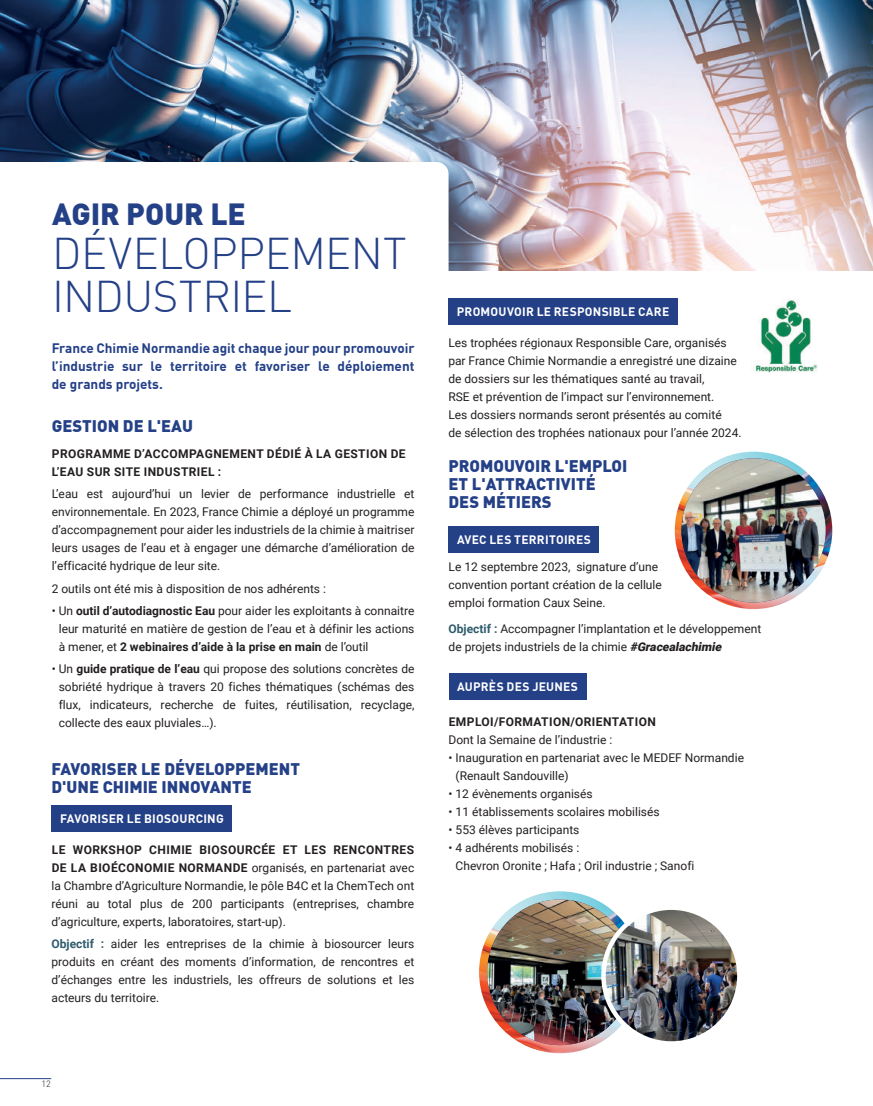
<style>
.page{position:relative;width:873px;height:1106px;background:#fff}
.page>*{position:absolute;margin:0;border:0;box-sizing:border-box;transform-origin:0 0}
.t1{font:300 43.5px/43.5px "DIN Offc";letter-spacing:-.01em;color:#244087}
.t2{font:900 30px "DIN Offc";letter-spacing:-.005em;color:#244087}
.t3{font:900 16.5px/18px "DIN Offc";color:#244087}
.t4{font:700 13.5px/18px "DIN Offc";color:#244087;text-align:justify}
.t5{font:12px/18px "Roboto";color:#231f20;text-align:justify}
.t6{font:700 12px/18px "Roboto";letter-spacing:.035em;color:#231f20}
.t7{font:700 12px "DIN Offc";letter-spacing:.02em;color:#fff}
.t8{font:300 9px "DIN Offc";color:#231f20}
.s1{font-weight:700}
.s2{font-weight:700;color:#2f5c6c}
.s3{font-weight:900;font-style:italic}
</style>
<div class="page">
<hr style="left:0;top:1078px;width:51px;height:1px;background:#244087">
<img style="left:0;top:0;width:872px;height:270px">
<svg style="left:0;top:162px;width:448px;height:108px"></svg>
<img style="left:477px;top:889px;width:165px;height:166px;border-radius:83px">
<img style="left:487px;top:899px;width:145px;height:146px;border-radius:73px">
<div style="left:51px;top:805px;width:181px;height:27px;background:#244087"></div>
<div style="left:448px;top:298px;width:229px;height:26px;background:#244087"></div>
<img style="left:603px;top:907px;width:136px;height:136px;border-radius:68px">
<div style="left:601px;top:905px;width:140px;height:140px;border:4px solid #fff;border-radius:50%"></div>
<div style="left:448px;top:526px;width:151px;height:27px;background:#244087"></div>
<div style="left:448px;top:673px;width:138px;height:26px;background:#244087"></div>
<img style="left:671px;top:448px;width:164px;height:164px;border-radius:82px">
<div style="left:668px;top:445px;width:170px;height:170px;border:6px solid #fff;border-radius:50%"></div>
<img style="left:681px;top:458px;width:144px;height:144px;border-radius:72px">
<img style="left:755px;top:300px;width:63px;height:72px">
<h2 class="t2" style="left:52px;top:194px;width:195px">AGIR POUR LE</h2>
<h1 class="t1" style="left:52px;top:231px;width:356px">DÉVELOPPEMENT<br>INDUSTRIEL</h1>
<p class="t4" style="left:52px;top:338px;width:364px">France Chimie Normandie agit chaque jour pour promouvoir l’industrie sur le territoire et favoriser le déploiement de grands projets.</p>
<h3 class="t3" style="left:52px;top:416px;width:143px">GESTION DE L'EAU</h3>
<p class="t6" style="left:52px;top:444px;width:355px">PROGRAMME D’ACCOMPAGNEMENT DÉDIÉ À LA GESTION DE<br>L’EAU SUR SITE INDUSTRIEL :</p>
<p class="t5" style="left:52px;top:484px;width:364px">L’eau est aujourd’hui un levier de performance industrielle et environnementale. En 2023, France Chimie a déployé un programme d’accompagnement pour aider les industriels de la chimie à maitriser leurs usages de l’eau et à engager une démarche d’amélioration de l’efficacité hydrique de leur site.</p>
<p class="t5" style="left:52px;top:579px;width:276px">2 outils ont été mis à disposition de nos adhérents :</p>
<p class="t5" style="left:59px;top:601px;width:357px;text-indent:-7px">• Un <span class="s1">outil d’autodiagnostic Eau</span> pour aider les exploitants à connaitre leur maturité en matière de gestion de l’eau et à définir les actions à mener, et <span class="s1">2 webinaires d’aide à la prise en main</span> de l’outil</p>
<p class="t5" style="left:59px;top:659px;width:357px;text-indent:-7px">• Un <span class="s1">guide pratique de l’eau</span> qui propose des solutions concrètes de sobriété hydrique à travers 20 fiches thématiques (schémas des flux, indicateurs, recherche de fuites, réutilisation, recyclage, collecte des eaux pluviales…).</p>
<h3 class="t3" style="left:51px;top:759px;width:250px">FAVORISER LE DÉVELOPPEMENT<br>D'UNE CHIMIE INNOVANTE</h3>
<p class="t7" style="left:60px;top:811px;width:165px">FAVORISER LE BIOSOURCING</p>
<p class="t5" style="left:52px;top:840px;width:364px"><span class="s1">LE WORKSHOP CHIMIE BIOSOURCÉE ET LES RENCONTRES DE LA BIOÉCONOMIE NORMANDE</span> organisés, en partenariat avec la Chambre d’Agriculture Normandie, le pôle B4C et la ChemTech ont réuni au total plus de 200 participants (entreprises, chambre d’agriculture, experts, laboratoires, start-up).</p>
<p class="t5" style="left:52px;top:934px;width:364px"><span class="s2">Objectif :</span> aider les entreprises de la chimie à biosourcer leurs produits en créant des moments d’information, de rencontres et d’échanges entre les industriels, les offreurs de solutions et les acteurs du territoire.</p>
<p class="t8" style="left:42px;top:1078px;width:11px">12</p>
<p class="t7" style="left:456px;top:304px;width:214px">PROMOUVOIR LE RESPONSIBLE CARE</p>
<p class="t5" style="left:448px;top:333px;width:295px;text-align:left">Les trophées régionaux Responsible Care, organisés par France Chimie Normandie a enregistré une dizaine de dossiers sur les thématiques santé au travail,<br>RSE et prévention de l’impact sur l’environnement.<br>Les dossiers normands seront présentés au comité<br>de sélection des trophées nationaux pour l’année 2024.</p>
<h3 class="t3" style="left:448px;top:456px;width:180px">PROMOUVOIR L'EMPLOI<br>ET L'ATTRACTIVITÉ<br>DES MÉTIERS</h3>
<p class="t7" style="left:457px;top:532px;width:135px">AVEC LES TERRITOIRES</p>
<p class="t5" style="left:448px;top:557px;width:215px;text-align:left">Le 12 septembre 2023, signature d’une convention portant création de la cellule emploi formation Caux Seine.</p>
<p class="t5" style="left:448px;top:619px;width:314px"><span class="s2">Objectif :</span> Accompagner l’implantation et le développement de projets industriels de la chimie <span class="s3">#Gracealachimie</span></p>
<p class="t7" style="left:457px;top:678px;width:122px">AUPRÈS DES JEUNES</p>
<p class="t6" style="left:448px;top:712px;width:208px">EMPLOI/FORMATION/ORIENTATION</p>
<p class="t5" style="left:448px;top:730px;width:165px">Dont la Semaine de l’industrie :</p>
<p class="t5" style="left:455px;top:748px;width:290px;text-indent:-7px">• Inauguration en partenariat avec le MEDEF Normandie (Renault Sandouville)</p>
<p class="t5" style="left:448px;top:784px;width:146px">• 12 évènements organisés</p>
<p class="t5" style="left:448px;top:802px;width:213px">• 11 établissements scolaires mobilisés</p>
<p class="t5" style="left:448px;top:820px;width:132px">• 553 élèves participants</p>
<p class="t5" style="left:455px;top:838px;width:240px;text-indent:-7px">• 4 adhérents mobilisés :<br>Chevron Oronite ; Hafa ; Oril industrie ; Sanofi</p>
</div>
